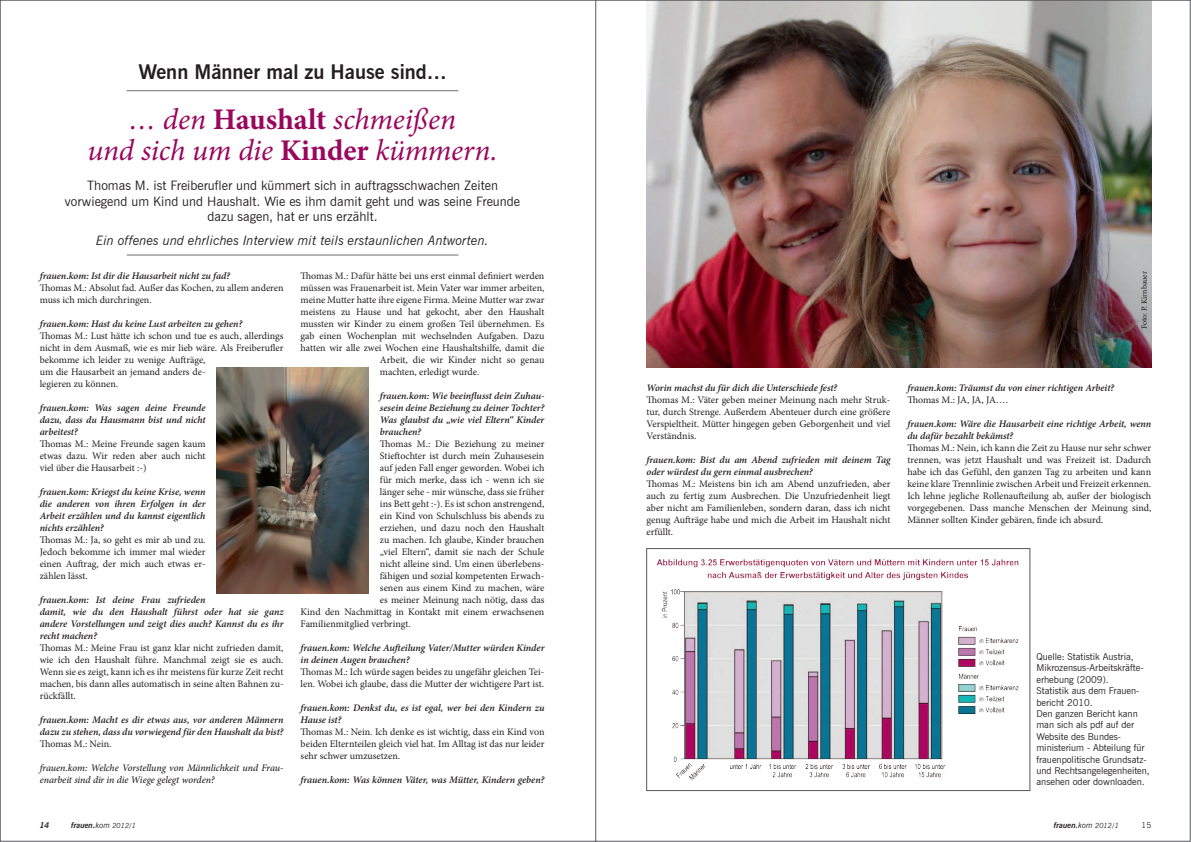
<style>
.page{position:relative;width:1191px;height:842px;background:#fff}
.page>*{position:absolute;margin:0;border:0;box-sizing:border-box;transform-origin:0 0}
.t1{font:italic 30px/31px "Minion Pro";letter-spacing:-.005em;color:#9a065d;text-align:center}
.t2{font:700 20px "News Gothic BT";color:#231f20}
.t3{font:13px/15.6px "News Gothic BT";color:#231f20;text-align:center}
.t4{font:italic 13px "News Gothic BT";color:#231f20}
.t5{font:10px/12px "Minion Pro";color:#231f20;text-align:justify}
.t6{font:italic 600 10px/12px "Minion Pro";letter-spacing:-.005em;color:#231f20}
.t7{font:italic 500 10px/12px "Minion Pro";letter-spacing:-.01em;color:#231f20}
.t8{font:10px "Minion Pro";letter-spacing:-.025em;color:#231f20}
.t9{font:9.5px/11.4px "News Gothic BT";color:#231f20}
.t10{font:italic 700 8px "News Gothic BT";color:#231f20}
.t11{font:8px "Minion Pro";letter-spacing:-.005em;color:#231f20}
.t12{font:8px "News Gothic BT";color:#231f20}
.s1{font-weight:700;font-style:normal}
.s2{font-weight:400}
.s3{font-weight:400;font-size:7px}
</style>
<div class="page">
<img style="left:217px;top:367px;width:152px;height:226px">
<hr style="left:127px;top:91px;width:331px;height:1px;background:#6c6d70">
<hr style="left:127px;top:255px;width:331px;height:1px;background:#6c6d70">
<img style="left:646px;top:2px;width:505px;height:365px">
<div style="left:646px;top:548px;width:384px;height:243px;border:1px solid #57585a"></div>
<img style="left:657px;top:559px;width:362px;height:21px">
<img style="left:662px;top:589px;width:357px;height:192px">
<hr style="left:595px;top:0;width:1px;height:842px;background:#57585a">
<h2 class="t2" style="left:138px;top:59px;width:310px">Wenn Männer mal zu Hause sind…</h2>
<h1 class="t1" style="left:88px;top:104px;width:411px">… den <span class="s1">Haushalt</span> schmeißen<br>und sich um die <span class="s1">Kinder</span> kümmern.</h1>
<h3 class="t3" style="left:65px;top:177px;width:456px">Thomas M. ist Freiberufler und kümmert sich in auftragsschwachen Zeiten vorwiegend um Kind und Haushalt. Wie es ihm damit geht und was seine Freunde dazu sagen, hat er uns erzählt.</h3>
<h3 class="t4" style="left:96px;top:232px;width:394px">Ein offenes und ehrliches Interview mit teils erstaunlichen Antworten.</h3>
<p class="t6" style="left:40px;top:270px;width:192px">frauen.kom: Ist dir die Hausarbeit nicht zu fad?</p>
<p class="t5" style="left:40px;top:282px;width:245px">Thomas M.: Absolut fad. Außer das Kochen, zu allem anderen muss ich mich durchringen.</p>
<p class="t6" style="left:40px;top:318px;width:204px">frauen.kom: Hast du keine Lust arbeiten zu gehen?</p>
<p class="t5" style="left:40px;top:330px;width:245px;text-align:left">Thomas M.: Lust hätte ich schon und tue es auch, allerdings nicht in dem Ausmaß, wie es mir lieb wäre. Als Freiberufler bekomme ich leider zu wenige Aufträge,<br>um die Hausarbeit an jemand anders de-<br>legieren zu können.</p>
<p class="t6" style="left:40px;top:402px;width:167px;text-align:justify">frauen.kom: Was sagen deine Freunde dazu, dass du Hausmann bist und nicht arbeitest?</p>
<p class="t5" style="left:40px;top:438px;width:167px">Thomas M.: Meine Freunde sagen kaum etwas dazu. Wir reden aber auch nicht viel über die Hausarbeit :-)</p>
<p class="t6" style="left:40px;top:486px;width:167px;text-align:justify">frauen.kom: Kriegst du keine Krise, wenn die anderen von ihren Erfolgen in der Arbeit erzählen und du kannst eigentlich nichts erzählen?</p>
<p class="t5" style="left:40px;top:534px;width:167px">Thomas M.: Ja, so geht es mir ab und zu.<br>Jedoch bekomme ich immer mal wieder einen Auftrag, der mich auch etwas er&shy;zählen lässt.</p>
<p class="t6" style="left:40px;top:594px;width:245px">frauen.kom: Ist deine Frau zufrieden<br>damit, wie du den Haushalt führst oder hat sie ganz andere Vorstellungen und zeigt dies auch? Kannst du es ihr recht machen?</p>
<p class="t5" style="left:40px;top:642px;width:245px">Thomas M.: Meine Frau ist ganz klar nicht zufrieden damit, wie ich den Haushalt führe. Manchmal zeigt sie es auch.<br>Wenn sie es zeigt, kann ich es ihr meistens für kurze Zeit recht machen, bis dann alles automatisch in seine alten Bahnen zu&shy;rückfällt.</p>
<p class="t6" style="left:40px;top:714px;width:245px">frauen.kom: Macht es dir etwas aus, vor anderen Männern dazu zu stehen, dass du vorwiegend für den Haushalt da bist?</p>
<p class="t5" style="left:40px;top:738px;width:73px">Thomas M.: Nein.</p>
<p class="t7" style="left:40px;top:762px;width:245px">frauen.kom: Welche Vorstellung von Männlichkeit und Frau&shy;enarbeit sind dir in die Wiege gelegt worden?</p>
<p class="t5" style="left:300px;top:270px;width:245px">Thomas M.: Dafür hätte bei uns erst einmal definiert werden</p>
<p class="t5" style="left:300px;top:282px;width:245px">müssen was Frauenarbeit ist. Mein Vater war immer arbeiten,</p>
<p class="t5" style="left:300px;top:294px;width:245px">meine Mutter hatte ihre eigene Firma. Meine Mutter war zwar</p>
<p class="t5" style="left:300px;top:306px;width:245px">meistens zu Hause und hat gekocht, aber den Haushalt</p>
<p class="t5" style="left:300px;top:318px;width:245px">mussten wir Kinder zu einem großen Teil übernehmen. Es</p>
<p class="t5" style="left:300px;top:330px;width:245px">gab einen Wochenplan mit wechselnden Aufgaben. Dazu</p>
<p class="t5" style="left:300px;top:342px;width:245px">hatten wir alle zwei Wochen eine Haushaltshilfe, damit die</p>
<p class="t5" style="left:380px;top:354px;width:166px">Arbeit, die wir Kinder nicht so genau</p>
<p class="t5" style="left:380px;top:366px;width:101px">machten, erledigt wurde.</p>
<p class="t6" style="left:380px;top:390px;width:166px;text-align:justify">frauen.kom: Wie beeinflusst dein Zuhau&shy;sesein deine Beziehung zu deiner Tochter?<br>Was glaubst du „wie viel Eltern“ Kinder brauchen?</p>
<p class="t5" style="left:380px;top:438px;width:166px">Thomas M.: Die Beziehung zu meiner</p>
<p class="t5" style="left:380px;top:450px;width:166px">Stieftochter ist durch mein Zuhausesein</p>
<p class="t5" style="left:380px;top:462px;width:166px">auf jeden Fall enger geworden. Wobei ich</p>
<p class="t5" style="left:380px;top:474px;width:166px">für mich merke, dass ich - wenn ich sie</p>
<p class="t5" style="left:380px;top:486px;width:166px">länger sehe - mir wünsche, dass sie früher</p>
<p class="t5" style="left:380px;top:498px;width:166px">ins Bett geht :-). Es ist schon anstrengend,</p>
<p class="t5" style="left:380px;top:510px;width:166px">ein Kind von Schulschluss bis abends zu</p>
<p class="t5" style="left:380px;top:522px;width:166px">erziehen, und dazu noch den Haushalt</p>
<p class="t5" style="left:380px;top:534px;width:166px">zu machen. Ich glaube, Kinder brauchen</p>
<p class="t5" style="left:380px;top:546px;width:166px">„viel Eltern“, damit sie nach der Schule</p>
<p class="t5" style="left:380px;top:558px;width:166px">nicht alleine sind. Um einen überlebens-</p>
<p class="t5" style="left:380px;top:570px;width:166px">fähigen und sozial kompetenten Erwach-</p>
<p class="t5" style="left:380px;top:582px;width:166px">senen aus einem Kind zu machen, wäre</p>
<p class="t5" style="left:380px;top:594px;width:166px">es meiner Meinung nach nötig, dass das</p>
<p class="t5" style="left:300px;top:606px;width:245px">Kind den Nachmittag in Kontakt mit einem erwachsenen</p>
<p class="t5" style="left:300px;top:618px;width:112px">Familienmitglied verbringt.</p>
<p class="t6" style="left:300px;top:642px;width:245px">frauen.kom: Welche Aufteilung Vater/Mutter würden Kinder in deinen Augen brauchen?</p>
<p class="t5" style="left:300px;top:666px;width:245px">Thomas M.: Ich würde sagen beides zu ungefähr gleichen Tei&shy;len. Wobei ich glaube, dass die Mutter der wichtigere Part ist.</p>
<p class="t6" style="left:300px;top:702px;width:245px">frauen.kom: Denkst du, es ist egal, wer bei den Kindern zu<br>Hause ist?</p>
<p class="t5" style="left:300px;top:726px;width:245px">Thomas M.: Nein. Ich denke es ist wichtig, dass ein Kind von beiden Elternteilen gleich viel hat. Im Alltag ist das nur leider sehr schwer umzusetzen.</p>
<p class="t6" style="left:300px;top:774px;width:245px">frauen.kom: Was können Väter, was Mütter, Kindern geben?</p>
<p class="t11" style="left:1138px;top:329px;width:60px;rotate:-90deg">Foto: P. Kirnbauer</p>
<p class="t6" style="left:646px;top:382px;width:192px">Worin machst du für dich die Unterschiede fest?</p>
<p class="t5" style="left:646px;top:394px;width:245px">Thomas M.: Väter geben meiner Meinung nach mehr Struk&shy;tur, durch Strenge. Außerdem Abenteuer durch eine größere Verspieltheit. Mütter hingegen geben Geborgenheit und viel Verständnis.</p>
<p class="t6" style="left:646px;top:454px;width:245px">frauen.kom: Bist du am Abend zufrieden mit deinem Tag oder würdest du gern einmal ausbrechen?</p>
<p class="t5" style="left:646px;top:478px;width:245px">Thomas M.: Meistens bin ich am Abend unzufrieden, aber auch zu fertig zum Ausbrechen. Die Unzufriedenheit liegt aber nicht am Familienleben, sondern daran, dass ich nicht genug Aufträge habe und mich die Arbeit im Haushalt nicht erfüllt.</p>
<p class="t6" style="left:907px;top:382px;width:208px">frauen.kom: Träumst du von einer richtigen Arbeit?</p>
<p class="t8" style="left:907px;top:393px;width:102px">Thomas M.: JA, JA, JA….</p>
<p class="t6" style="left:907px;top:418px;width:245px">frauen.kom: Wäre die Hausarbeit eine richtige Arbeit, wenn du dafür bezahlt bekämst?</p>
<p class="t5" style="left:907px;top:442px;width:245px">Thomas M.: Nein, ich kann die Zeit zu Hause nur sehr schwer trennen, was jetzt Haushalt und was Freizeit ist. Dadurch habe ich das Gefühl, den ganzen Tag zu arbeiten und kann keine klare Trennlinie zwischen Arbeit und Freizeit erkennen.<br>Ich lehne jegliche Rollenaufteilung ab, außer der biologisch vorgegebenen. Dass manche Menschen der Meinung sind, Männer sollten Kinder gebären, finde ich absurd.</p>
<p class="t9" style="left:1036px;top:651px;width:115px">Quelle: Statistik Austria,<br>Mikrozensus-Arbeitskräfte&shy;erhebung (2009).<br>Statistik aus dem Frauen&shy;bericht 2010.<br>Den ganzen Bericht kann man sich als pdf auf der<br>Website des Bundes&shy;ministerium - Abteilung für frauenpolitische Grundsatz&shy;und Rechtsangelegenheiten, ansehen oder downloaden.</p>
<p class="t10" style="left:40px;top:820px;width:11px">14</p>
<p class="t10" style="left:71px;top:820px;width:66px">frauen.<span class="s2">kom</span> <span class="s3">2012/1</span></p>
<p class="t10" style="left:1054px;top:820px;width:66px">frauen.<span class="s2">kom</span> <span class="s3">2012/1</span></p>
<p class="t12" style="left:1141px;top:820px;width:11px">15</p>
</div>
